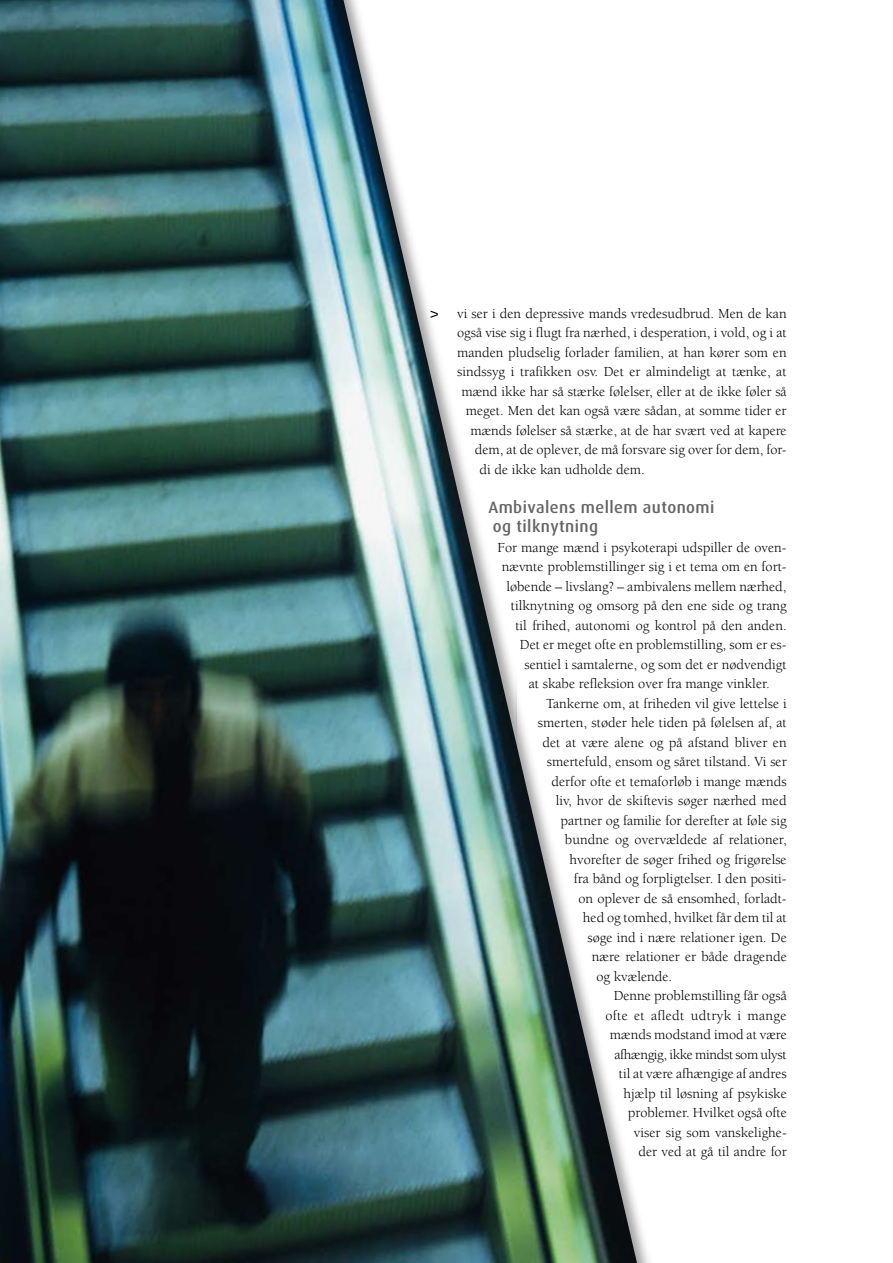
<style>
.page{position:relative;width:893px;height:1263px;background:#fff}
.page>*{position:absolute;margin:0;border:0;box-sizing:border-box;transform-origin:0 0}
.t1{font:500 16.5px/19.5px "Dax";letter-spacing:.025em;color:#646567}
.t2{font:14.25px "Berkeley";color:#000}
.t3{font:14.25px "Berkeley";letter-spacing:-.025em;color:#000}
.t4{font:14.25px "Berkeley";letter-spacing:.025em;color:#000}
</style>
<div class="page">
<img style="left:0;top:0;width:637px;height:1263px">
<svg style="left:431px;top:311px;width:7px;height:7px"></svg>
<p class="t2" style="left:457px;top:306px;width:331px">vi ser i den depressive mands vredesudbrud. Men de kan</p>
<p class="t2" style="left:457px;top:325px;width:331px">også vise sig i flugt fra nærhed, i desperation, i vold, og i at</p>
<p class="t2" style="left:457px;top:345px;width:331px">manden pludselig forlader familien, at han kører som en</p>
<p class="t2" style="left:457px;top:364px;width:331px">sindssyg i trafikken osv. Det er almindeligt at tænke, at</p>
<p class="t2" style="left:461px;top:384px;width:327px">mænd ikke har så stærke følelser, eller at de ikke føler så</p>
<p class="t2" style="left:466px;top:403px;width:322px">meget. Men det kan også være sådan, at somme tider er</p>
<p class="t2" style="left:470px;top:423px;width:318px">mænds følelser så stærke, at de har svært ved at kapere</p>
<p class="t2" style="left:475px;top:442px;width:313px">dem, at de oplever, de må forsvare sig over for dem, for-</p>
<p class="t2" style="left:479px;top:462px;width:167px">di de ikke kan udholde dem.</p>
<p class="t1" style="left:488px;top:498px;width:228px">Ambivalens mellem autonomi og tilknytning</p>
<p class="t2" style="left:497px;top:540px;width:291px">For mange mænd i psykoterapi udspiller de oven-</p>
<p class="t2" style="left:502px;top:559px;width:286px">nævnte problemstillinger sig i et tema om en fort-</p>
<p class="t2" style="left:506px;top:579px;width:282px">løbende – livslang? – ambivalens mellem nærhed,</p>
<p class="t2" style="left:511px;top:598px;width:277px">tilknytning og omsorg på den ene side og trang</p>
<p class="t2" style="left:515px;top:618px;width:273px">til frihed, autonomi og kontrol på den anden.</p>
<p class="t2" style="left:520px;top:637px;width:268px">Det er meget ofte en problemstilling, som er es-</p>
<p class="t2" style="left:524px;top:657px;width:264px">sentiel i samtalerne, og som det er nødvendigt</p>
<p class="t2" style="left:529px;top:676px;width:242px">at skabe refleksion over fra mange vinkler.</p>
<p class="t2" style="left:546px;top:696px;width:242px">Tankerne om, at friheden vil give lettelse i</p>
<p class="t2" style="left:538px;top:715px;width:250px">smerten, støder hele tiden på følelsen af, at</p>
<p class="t2" style="left:542px;top:735px;width:246px">det at være alene og på afstand bliver en</p>
<p class="t2" style="left:547px;top:754px;width:241px">smertefuld, ensom og såret tilstand. Vi ser</p>
<p class="t2" style="left:551px;top:774px;width:237px">derfor ofte et temaforløb i mange mænds</p>
<p class="t2" style="left:556px;top:793px;width:232px">liv, hvor de skiftevis søger nærhed med</p>
<p class="t2" style="left:560px;top:813px;width:228px">partner og familie for derefter at føle sig</p>
<p class="t2" style="left:565px;top:832px;width:223px">bundne og overvældede af relationer,</p>
<p class="t2" style="left:569px;top:852px;width:219px">hvorefter de søger frihed og frigørelse</p>
<p class="t2" style="left:574px;top:871px;width:214px">fra bånd og forpligtelser. I den positi-</p>
<p class="t2" style="left:578px;top:891px;width:210px">on oplever de så ensomhed, forladt-</p>
<p class="t2" style="left:583px;top:910px;width:205px">hed og tomhed, hvilket får dem til at</p>
<p class="t2" style="left:587px;top:930px;width:201px">søge ind i nære relationer igen. De</p>
<p class="t2" style="left:592px;top:949px;width:196px">nære relationer er både dragende</p>
<p class="t2" style="left:596px;top:969px;width:77px">og kvælende.</p>
<p class="t2" style="left:614px;top:988px;width:175px">Denne problemstilling får også</p>
<p class="t4" style="left:605px;top:1008px;width:183px">ofte et afledt udtryk i mange</p>
<p class="t2" style="left:610px;top:1027px;width:178px">mænds modstand imod at være</p>
<p class="t3" style="left:614px;top:1047px;width:174px">afhængig, ikke mindst som ulyst</p>
<p class="t2" style="left:619px;top:1066px;width:169px">til at være afhængige af andres</p>
<p class="t2" style="left:623px;top:1086px;width:165px">hjælp til løsning af psykiske</p>
<p class="t2" style="left:628px;top:1105px;width:160px">problemer. Hvilket også ofte</p>
<p class="t2" style="left:634px;top:1125px;width:154px">viser sig som vanskelighe-</p>
<p class="t2" style="left:638px;top:1144px;width:150px">der ved at gå til andre for</p>
</div>
